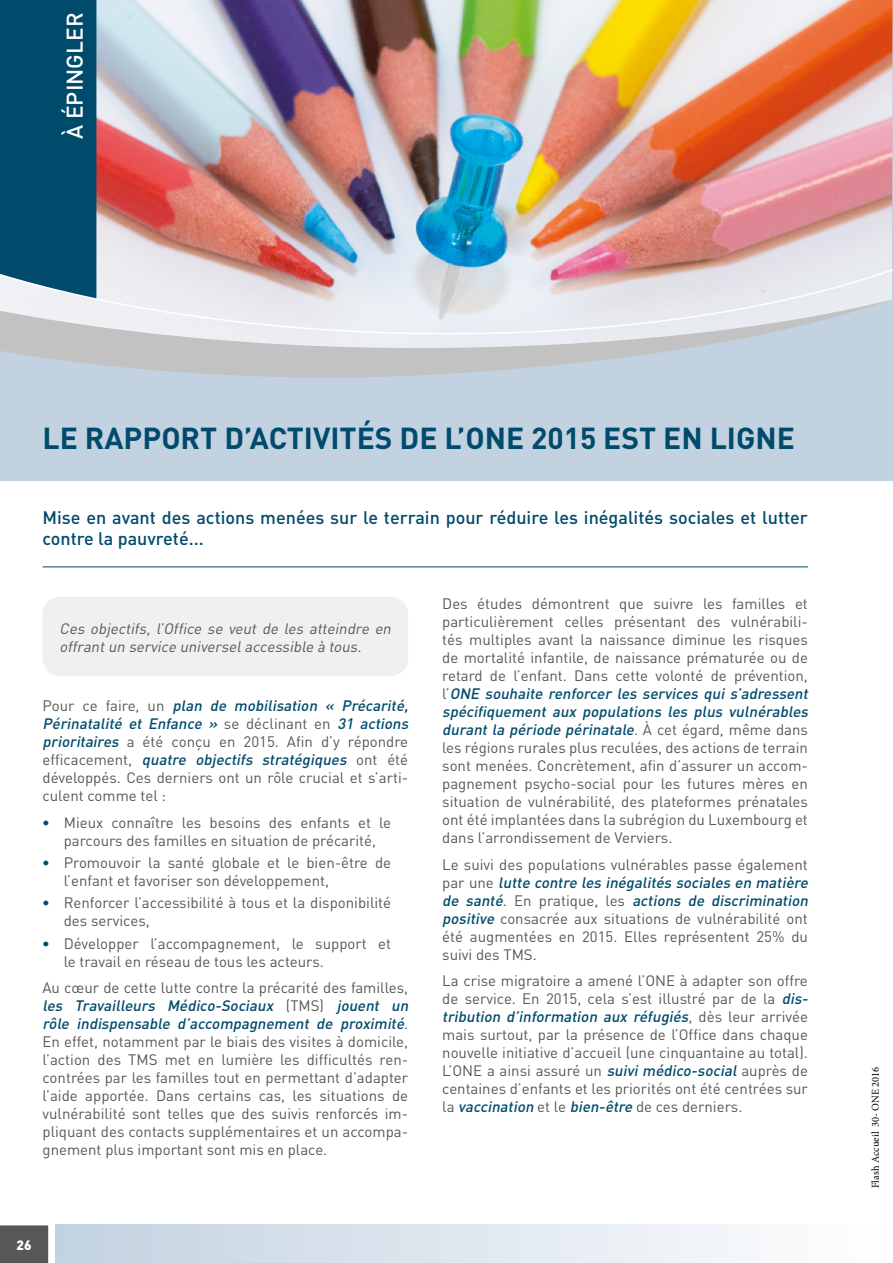
<style>
.page{position:relative;width:893px;height:1263px;background:#fff}
.page>*{position:absolute;margin:0;border:0;box-sizing:border-box;transform-origin:0 0}
.t1{font:700 30px "DIN";color:#004b6c}
.t2{font:500 22.5px "DIN";color:#fff}
.t3{font:500 18px/21.6px "DIN";color:#004b6c}
.t4{font:15px/18px "DIN";color:#575756}
.t5{font:italic 15px/18px "DIN";color:#575756}
.t6{font:900 13.5px "DIN";color:#fff}
.t7{font:10.5px "Minion Pro";color:#000}
.s1{font-weight:500;font-style:italic;color:#004b6c}
.s2{font-weight:900;color:#004b6c}
</style>
<div class="page">
<div style="left:0;top:0;width:893px;height:481px;background:#c3d2e0"></div>
<svg style="left:0;top:348px;width:686px;height:30px;fill:#c2c2c2"></svg>
<svg style="left:0;top:1224px;width:57px;height:39px;background:#717170"></svg>
<div style="left:55px;top:1225px;width:838px;height:38px;background:linear-gradient(to right,#c2d2e0,#fff)"></div>
<img style="left:0;top:0;width:892px;height:348px">
<div style="left:0;top:0;width:96px;height:266px;background:#004b6c"></div>
<svg style="left:0;top:266px;width:893px;height:74px;background:#dbdbe1"></svg>
<div style="left:43px;top:597px;width:365px;height:79px;background:#f0f0f0;border-radius:18px"></div>
<hr style="left:43px;top:566px;width:765px;height:1px;background:#004b6c">
<h2 class="t2" style="left:60px;top:139px;width:127px;rotate:-90deg">À ÉPINGLER</h2>
<h1 class="t1" style="left:43px;top:418px;width:754px">LE RAPPORT D’ACTIVITÉS DE L’ONE 2015 EST EN LIGNE</h1>
<p class="t3" style="left:42px;top:506px;width:767px">Mise en avant des actions menées sur le terrain pour réduire les inégalités sociales et lutter contre la pauvreté...</p>
<p class="t5" style="left:60px;top:619px;width:336px">Ces objectifs, l’Office se veut de les atteindre en offrantun service universelaccessible à tous.</p>
<p class="t4" style="left:43px;top:697px;width:370px">P o u r c e fa i re , u n <span class="s1">plan de mobilisation « Précarité, Périnatalité et Enfance »</span> s e d é c l i n a n t e n <span class="s1">31 actions prioritaires</span> a été conçu en 2015. Afin d’y répondre e ffi c a c e m e n t , <span class="s1">quatre objectifs stratégiques</span> o n t é t é développés. Ces derniers ont un rôle crucial et s’arti&shy;culent comme tel :</p>
<p class="t4" style="left:43px;top:813px;width:350px;text-align:center"><span class="s2">•</span> Mieux connaître les besoins des enfants et le parcours des familles en situation de précarité,</p>
<p class="t4" style="left:64px;top:853px;width:329px;text-indent:-21px"><span class="s2">•</span> Promouvoir la santé globale et le bien-être de l’enfant et favoriser son développement,</p>
<p class="t4" style="left:64px;top:894px;width:329px;text-indent:-21px"><span class="s2">•</span> Renforcer l’accessibilité à tous et la disponibilité des services,</p>
<p class="t4" style="left:64px;top:934px;width:329px;text-indent:-21px"><span class="s2">•</span> Développer l’accompagnement, le support et le travail en réseau de tous les acteurs.</p>
<p class="t4" style="left:42px;top:978px;width:370px">Au cœur de cette lutte contre la précarité des familles, <span class="s1">les Travailleurs Médico-Sociaux</span> ( T M S ) <span class="s1">jouent un rôle indispensable d’accompagnement de proximité</span>.<br>En effet, notamment par le biais des visites à domicile, l’action des TMS met en lumière les difficultés ren&shy;contrées par les familles tout en permettant d’adapter l’aide apportée. Dans certains cas, les situations de vulnérabilité sont telles que des suivis renforcés im&shy;pliquant des contacts supplémentaires et un accompa&shy;gnement plus important sont mis en place.</p>
<p class="t4" style="left:442px;top:594px;width:370px">Des études démontrent que suivre les familles et particulièrement celles présentant des vulnérabili&shy;tés multiples avant la naissance diminue les risques de mortalité infantile, de naissance prématurée ou de retard de l’enfant. Dans cette volonté de prévention, l’ <span class="s1">ONE souhaite renforcer les services qui s’adressent spécifiquement aux populations les plus vulnérables durant la période périnatale</span>. À c e t é g a rd , m ê m e d a n s les régions rurales plus reculées, des actions de terrain sont menées. Concrètement, afin d’assurer un accom&shy;pagnement psycho-social pour les futures mères en situation de vulnérabilité, des plateformes prénatales ont été implantées dans la subrégion du Luxembourg et dans l’arrondissement de Verviers.</p>
<p class="t4" style="left:442px;top:855px;width:370px">Le suivi des populations vulnérables passe également p a r u n e <span class="s1">lutte contre les inégalités sociales en matière de santé</span>. E n p ra t i q u e , l e s <span class="s1">actions de discrimination positive</span> consacrée aux situations de vulnérabilité ont été augmentées en 2015. Elles représentent 25% du suivi des TMS.</p>
<p class="t4" style="left:442px;top:971px;width:370px">La crise migratoire a amené l’ONE à adapter son offre de service. En 2015, cela s’est illustré par de la <span class="s1">dis&shy;tribution d’information aux réfugiés</span>, d è s l e u r a r r i v é e mais surtout, par la présence de l’Office dans chaque nouvelle initiative d’accueil (une cinquantaine au total).<br>L’ONE a ainsi assuré un <span class="s1">suivi médico-social</span> auprès de centaines d’enfants et les priorités ont été centrées sur l a <span class="s1">vaccination</span> e t le <span class="s1">bien-être</span> d e c e s d e r n i e rs .</p>
<p class="t6" style="left:17px;top:1236px;width:17px">26</p>
<p class="t7" style="left:868px;top:1188px;width:123px;rotate:-90deg">Flash Accueil 30- ONE 2016</p>
</div>
